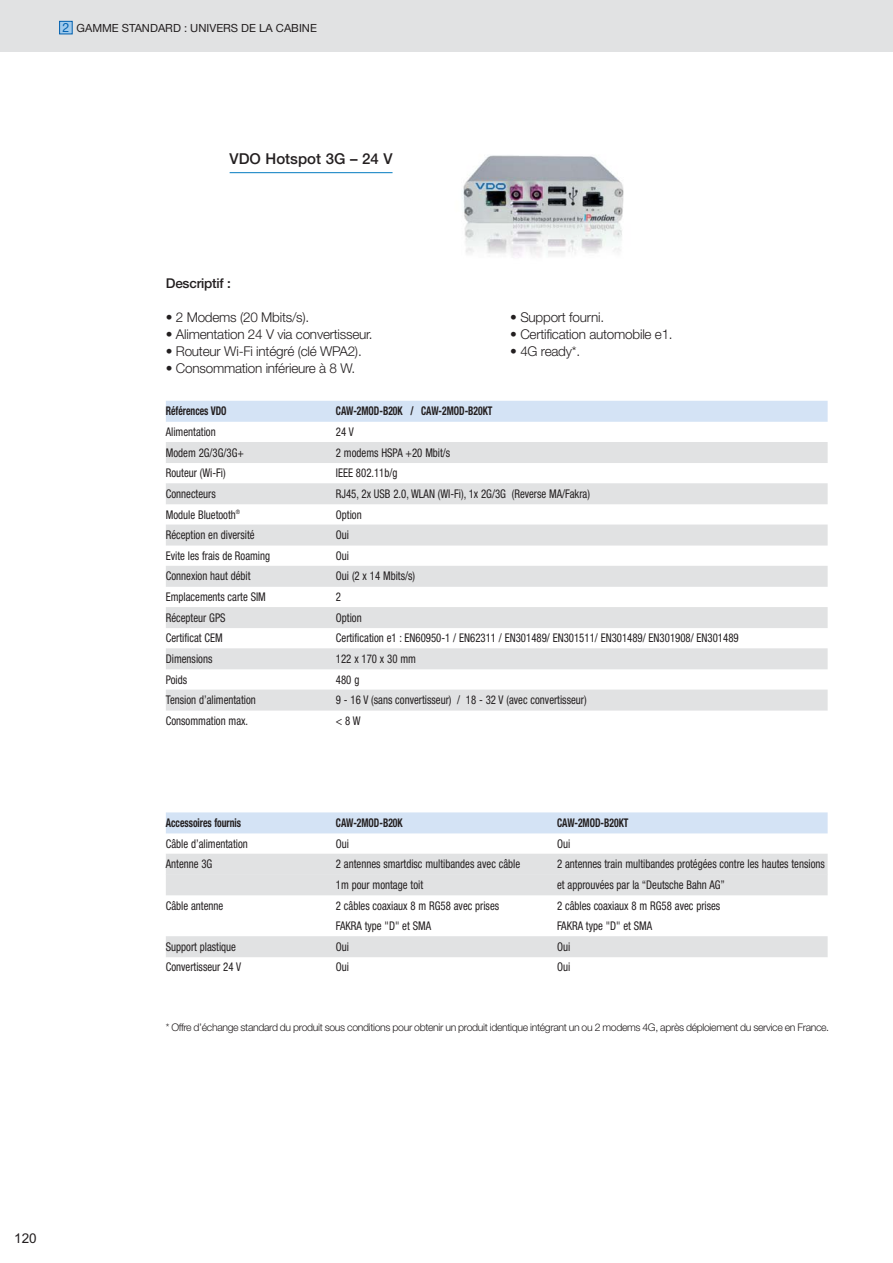
<style>
.page{position:relative;width:893px;height:1263px;background:#fff}
.page>*{position:absolute;margin:0;border:0;box-sizing:border-box;transform-origin:0 0}
.t1{font:500 15px "Helvetica Neue";color:#231f20}
.t2{font:300 13.5px "Helvetica Neue";letter-spacing:-.015em;color:#231f20}
.t3{font:500 13.5px "Helvetica Neue";letter-spacing:-.015em;color:#231f20}
.t4{font:13.5px "Arial";color:#231f20}
.t5{font:condensed 12px "Helvetica Neue";color:#231f20;scale:.9 1}
.t6{font:700 condensed 12px "Helvetica Neue";color:#231f20;scale:.8 1}
.t7{font:11.25px "Helvetica Neue";color:#231f20}
.t8{font:300 10.5px "Helvetica Neue";letter-spacing:-.035em;color:#231f20}
.s1{font-size:12.75px;color:#0060af}
</style>
<div class="page">
<div style="left:0;top:0;width:893px;height:51px;background:#e1e2e3"></div>
<div style="left:60px;top:21px;width:12px;height:13px;background:#a0caec"></div>
<div style="left:60px;top:21px;width:12px;height:13px;border:1px solid #0060af"></div>
<hr style="left:230px;top:172px;width:163px;height:1px;background:#037bc1">
<div style="left:166px;top:401px;width:662px;height:21px;background:#d4e3f5"></div>
<div style="left:166px;top:442px;width:662px;height:21px;background:#e1e2e3"></div>
<div style="left:166px;top:483px;width:662px;height:21px;background:#e1e2e3"></div>
<div style="left:166px;top:524px;width:662px;height:21px;background:#e1e2e3"></div>
<div style="left:166px;top:566px;width:662px;height:21px;background:#e1e2e3"></div>
<div style="left:166px;top:607px;width:662px;height:21px;background:#e1e2e3"></div>
<div style="left:166px;top:648px;width:662px;height:21px;background:#e1e2e3"></div>
<div style="left:166px;top:690px;width:662px;height:21px;background:#e1e2e3"></div>
<div style="left:166px;top:812px;width:662px;height:21px;background:#d4e3f5"></div>
<div style="left:166px;top:854px;width:662px;height:21px;background:#e1e2e3"></div>
<div style="left:166px;top:874px;width:662px;height:21px;background:#e1e2e3"></div>
<div style="left:166px;top:936px;width:662px;height:21px;background:#e1e2e3"></div>
<img style="left:462px;top:155px;width:162px;height:102px">
<p class="t7" style="left:62px;top:24px;width:256px"><span class="s1">2</span> GAMME STANDARD : UNIVERS DE LA CABINE</p>
<p class="t1" style="left:230px;top:153px;width:164px">VDO Hotspot 3G – 24 V</p>
<p class="t3" style="left:166px;top:279px;width:67px">Descriptif :</p>
<p class="t2" style="left:166px;top:312px;width:145px">• 2 Modems (20 Mbits/s).</p>
<p class="t2" style="left:166px;top:329px;width:208px">• Alimentation 24 V via convertisseur.</p>
<p class="t2" style="left:166px;top:346px;width:197px">• Routeur Wi-Fi intégré (clé WPA2).</p>
<p class="t2" style="left:166px;top:363px;width:191px">• Consommation inférieure à 8 W.</p>
<p class="t2" style="left:510px;top:312px;width:95px">• Support fourni.</p>
<p class="t2" style="left:510px;top:329px;width:164px">• Certification automobile e1.</p>
<p class="t2" style="left:510px;top:346px;width:71px">• 4G ready*.</p>
<p class="t6" style="left:166px;top:407px;width:77px">Références VDO</p>
<p class="t6" style="left:336px;top:407px;width:197px">CAW-2MOD-B20K / CAW-2MOD-B20KT</p>
<p class="t5" style="left:166px;top:427px;width:57px">Alimentation</p>
<p class="t5" style="left:336px;top:427px;width:21px">24 V</p>
<p class="t5" style="left:166px;top:448px;width:88px">Modem 2G/3G/3G+</p>
<p class="t5" style="left:336px;top:448px;width:129px">2 modems HSPA +20 Mbit/s</p>
<p class="t5" style="left:166px;top:469px;width:68px">Routeur (Wi-Fi)</p>
<p class="t5" style="left:336px;top:469px;width:70px">IEEE 802.11b/g</p>
<p class="t5" style="left:166px;top:489px;width:57px">Connecteurs</p>
<p class="t5" style="left:336px;top:489px;width:284px">RJ45, 2x USB 2.0, WLAN (WI-Fi), 1x 2G/3G (Reverse MA/Fakra)</p>
<p class="t5" style="left:166px;top:510px;width:84px">Module Bluetooth<sup>®</sup></p>
<p class="t5" style="left:336px;top:510px;width:30px">Option</p>
<p class="t5" style="left:166px;top:531px;width:100px">Réception en diversité</p>
<p class="t5" style="left:336px;top:531px;width:16px">Oui</p>
<p class="t5" style="left:166px;top:551px;width:117px">Evite les frais de Roaming</p>
<p class="t5" style="left:336px;top:551px;width:16px">Oui</p>
<p class="t5" style="left:166px;top:572px;width:96px">Connexion haut débit</p>
<p class="t5" style="left:336px;top:572px;width:89px">Oui (2 x 14 Mbits/s)</p>
<p class="t5" style="left:166px;top:592px;width:113px">Emplacements carte SIM</p>
<p class="t5" style="left:336px;top:592px;width:7px">2</p>
<p class="t5" style="left:166px;top:613px;width:68px">Récepteur GPS</p>
<p class="t5" style="left:336px;top:613px;width:30px">Option</p>
<p class="t5" style="left:166px;top:634px;width:65px">Certificat CEM</p>
<p class="t5" style="left:336px;top:634px;width:449px">Certification e1 : EN60950-1 / EN62311 / EN301489/ EN301511/ EN301489/ EN301908/ EN301489</p>
<p class="t5" style="left:166px;top:654px;width:53px">Dimensions</p>
<p class="t5" style="left:336px;top:654px;width:90px">122 x 170 x 30 mm</p>
<p class="t5" style="left:166px;top:675px;width:25px">Poids</p>
<p class="t5" style="left:336px;top:675px;width:28px">480 g</p>
<p class="t5" style="left:166px;top:696px;width:102px">Tension d’alimentation</p>
<p class="t5" style="left:336px;top:696px;width:280px">9 - 16 V (sans convertisseur) / 18 - 32 V (avec convertisseur)</p>
<p class="t5" style="left:166px;top:716px;width:93px">Consommation max.</p>
<p class="t5" style="left:336px;top:716px;width:29px">&lt;8W</p>
<p class="t6" style="left:166px;top:818px;width:96px">Accessoires fournis</p>
<p class="t6" style="left:336px;top:818px;width:85px">CAW-2MOD-B20K</p>
<p class="t6" style="left:557px;top:818px;width:91px">CAW-2MOD-B20KT</p>
<p class="t5" style="left:166px;top:839px;width:93px">Câble d’alimentation</p>
<p class="t5" style="left:336px;top:839px;width:16px">Oui</p>
<p class="t5" style="left:557px;top:839px;width:16px">Oui</p>
<p class="t5" style="left:166px;top:860px;width:53px">Antenne 3G</p>
<p class="t5" style="left:336px;top:860px;width:206px">2 antennes smartdisc multibandes avec câble</p>
<p class="t5" style="left:557px;top:860px;width:299px">2 antennes train multibandes protégées contre les hautes tensions</p>
<p class="t5" style="left:336px;top:880px;width:98px">1m pour montage toit</p>
<p class="t5" style="left:557px;top:880px;width:188px">et approuvées par la “Deutsche Bahn AG”</p>
<p class="t5" style="left:166px;top:901px;width:65px">Câble antenne</p>
<p class="t5" style="left:336px;top:901px;width:183px">2 câbles coaxiaux 8 m RG58 avec prises</p>
<p class="t5" style="left:557px;top:901px;width:183px">2 câbles coaxiaux 8 m RG58 avec prises</p>
<p class="t5" style="left:336px;top:922px;width:107px">FAKRA type "D" et SMA</p>
<p class="t5" style="left:557px;top:922px;width:107px">FAKRA type "D" et SMA</p>
<p class="t5" style="left:166px;top:942px;width:80px">Support plastique</p>
<p class="t5" style="left:336px;top:942px;width:16px">Oui</p>
<p class="t5" style="left:557px;top:942px;width:16px">Oui</p>
<p class="t5" style="left:166px;top:963px;width:85px">Convertisseur 24 V</p>
<p class="t5" style="left:336px;top:963px;width:16px">Oui</p>
<p class="t5" style="left:557px;top:963px;width:16px">Oui</p>
<p class="t8" style="left:166px;top:1023px;width:665px">* Offre d’échange standard du produit sous conditions pour obtenir un produit identique intégrant un ou 2 modems 4G, après déploiement du service en France.</p>
<p class="t4" style="left:14px;top:1230px;width:24px">120</p>
</div>
